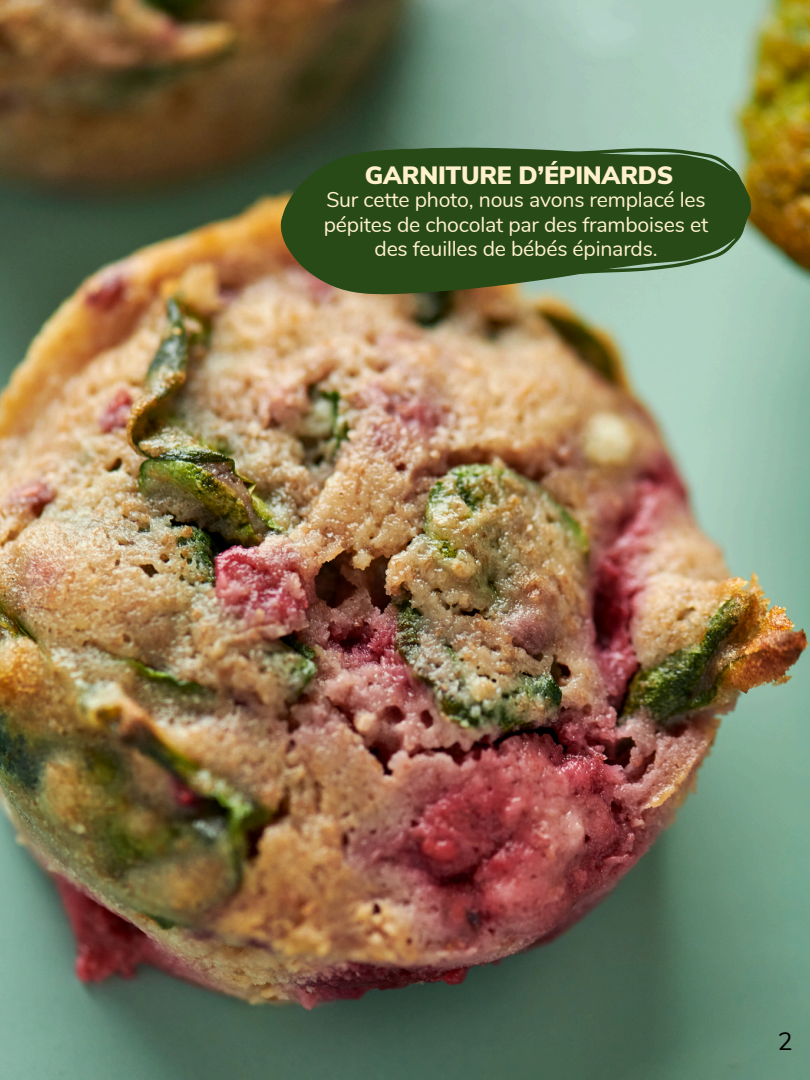
<style>
.page{position:relative;width:810px;height:1080px;background:#fff}
.page>*{position:absolute;margin:0;border:0;box-sizing:border-box;transform-origin:0 0}
.t1{font:900 25px "Nunito Sans";letter-spacing:-.01em;color:#fff1cb}
.t2{font:25px "Nunito";color:#000}
.t3{font:21.25px/24.4px "Nunito";letter-spacing:-.01em;color:#fff1cb;text-align:center}
</style>
<div class="page">
<img style="left:0;top:0;width:810px;height:1080px">
<svg style="left:276px;top:139px;width:480px;height:164px;background:#466336"></svg>
<p class="t1" style="left:365px;top:159px;width:310px">GARNITURE D’ÉPINARDS</p>
<h1 class="t3" style="left:324px;top:188px;width:386px">Sur cette photo, nous avons remplacé les pépites de chocolat par des framboises et des feuilles de bébés épinards.</h1>
<p class="t2" style="left:778px;top:1025px;width:16px">2</p>
</div>
